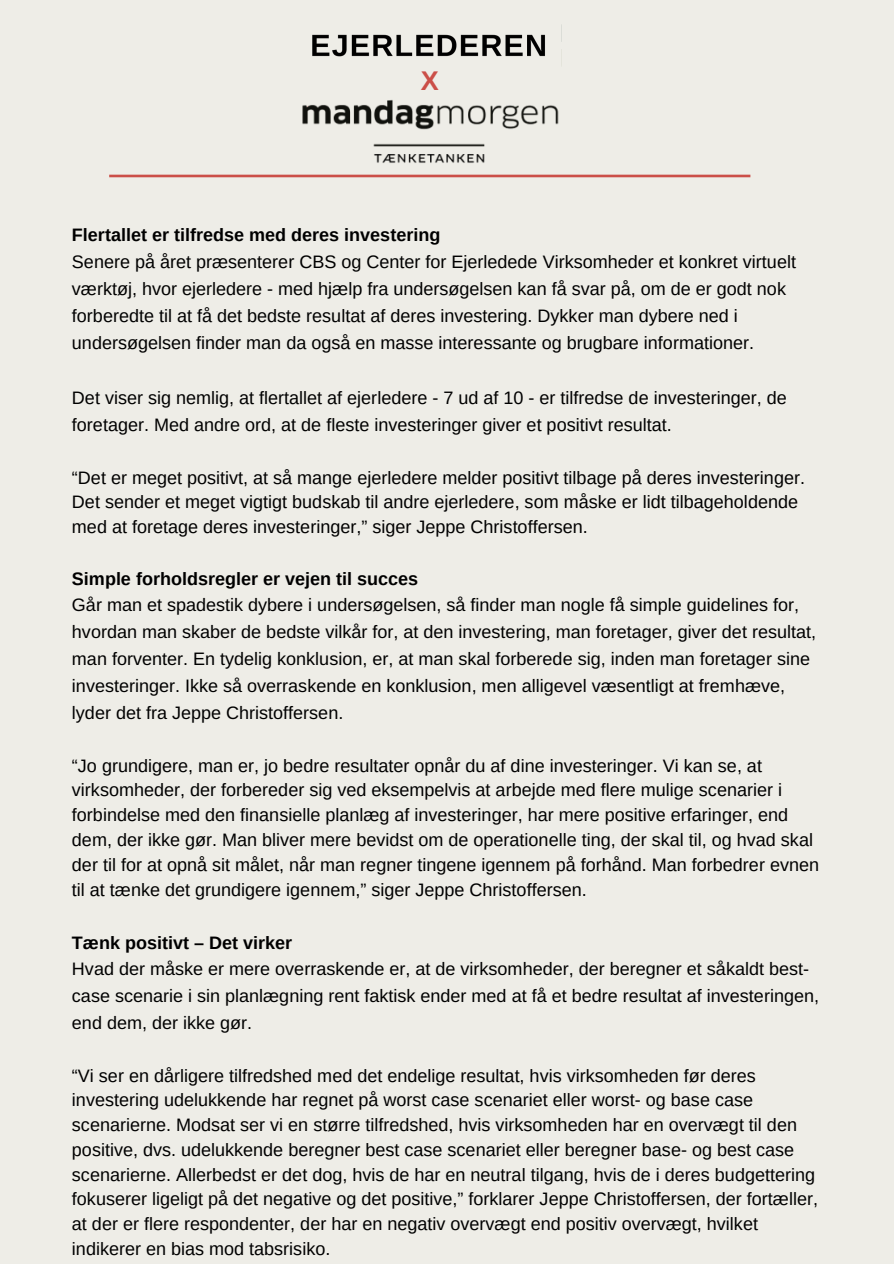
<style>
.page{position:relative;width:894px;height:1264px;background:#fff}
.page>*{position:absolute;margin:0;border:0;box-sizing:border-box;transform-origin:0 0}
.t1{font:700 27px "Arimo";color:#cb4f48}
.t2{font:18px/24.8px "Arimo";color:#000}
.t3{font:18px/27px "Arimo";color:#000}
.t4{font:700 18px "Arimo";color:#000}
</style>
<div class="page">
<div style="left:0;top:0;width:893px;height:1263px;background:#eeede7"></div>
<svg style="left:109px;top:175px;width:641px;height:2px"></svg>
<img style="left:291px;top:100px;width:277px;height:76px">
<img style="left:312px;top:34px;width:233px;height:23px">
<p class="t1" style="left:420px;top:66px;width:19px">X</p>
<p class="t4" style="left:72px;top:225px;width:370px">Flertallet er tilfredse med deres investering</p>
<p class="t2" style="left:72px;top:249px;width:725px;line-height:27px">Senere på året præsenterer CBS og Center for Ejerledede Virksomheder et konkret virtuelt værktøj, hvor ejerledere - med hjælp fra undersøgelsen kan få svar på, om de er godt nok forberedte til at få det bedste resultat af deres investering. Dykker man dybere ned i undersøgelsen finder man da også en masse interessante og brugbare informationer.</p>
<p class="t2" style="left:72px;top:384px;width:716px;line-height:27px">Det viser sig nemlig, at flertallet af ejerledere - 7 ud af 10 - er tilfredse de investeringer, de foretager. Med andre ord, at de fleste investeringer giver et positivt resultat.</p>
<p class="t2" style="left:72px;top:465px;width:734px">“Det er meget positivt, at så mange ejerledere melder positivt tilbage på deres investeringer.<br>Det sender et meget vigtigt budskab til andre ejerledere, som måske er lidt tilbageholdende med at foretage deres investeringer,” siger Jeppe Christoffersen.</p>
<p class="t4" style="left:72px;top:568px;width:348px">Simple forholdsregler er vejen til succes</p>
<p class="t3" style="left:72px;top:590px;width:745px">Går man et spadestik dybere i undersøgelsen, så finder man nogle få simple guidelines for, hvordan man skaber de bedste vilkår for, at den investering, man foretager, giver det resultat, man forventer. En tydelig konklusion, er, at man skal forberede sig, inden man foretager sine investeringer. Ikke så overraskende en konklusion, men alligevel væsentligt at fremhæve, lyder det fra Jeppe Christoffersen.</p>
<p class="t2" style="left:72px;top:753px;width:748px">“Jo grundigere, man er, jo bedre resultater opnår du af dine investeringer. Vi kan se, at virksomheder, der forbereder sig ved eksempelvis at arbejde med flere mulige scenarier i forbindelse med den finansielle planlæg af investeringer, har mere positive erfaringer, end dem, der ikke gør. Man bliver mere bevidst om de operationelle ting, der skal til, og hvad skal der til for at opnå sit målet, når man regner tingene igennem på forhånd. Man forbedrer evnen til at tænke det grundigere igennem,” siger Jeppe Christoffersen.</p>
<p class="t4" style="left:72px;top:932px;width:222px">Tænk positivt – Det virker</p>
<p class="t3" style="left:72px;top:954px;width:748px">Hvad der måske er mere overraskende er, at de virksomheder, der beregner et såkaldt best&shy;case scenarie i sin planlægning rent faktisk ender med at få et bedre resultat af investeringen, end dem, der ikke gør.</p>
<p class="t2" style="left:72px;top:1062px;width:747px">“Vi ser en dårligere tilfredshed med det endelige resultat, hvis virksomheden før deres investering udelukkende har regnet på worst case scenariet eller worst- og base case scenarierne. Modsat ser vi en større tilfredshed, hvis virksomheden har en overvægt til den positive, dvs. udelukkende beregner best case scenariet eller beregner base- og best case scenarierne. Allerbedst er det dog, hvis de har en neutral tilgang, hvis de i deres budgettering fokuserer ligeligt på det negative og det positive,” forklarer Jeppe Christoffersen, der fortæller, at der er flere respondenter, der har en negativ overvægt end positiv overvægt, hvilket indikerer en bias mod tabsrisiko.</p>
</div>
